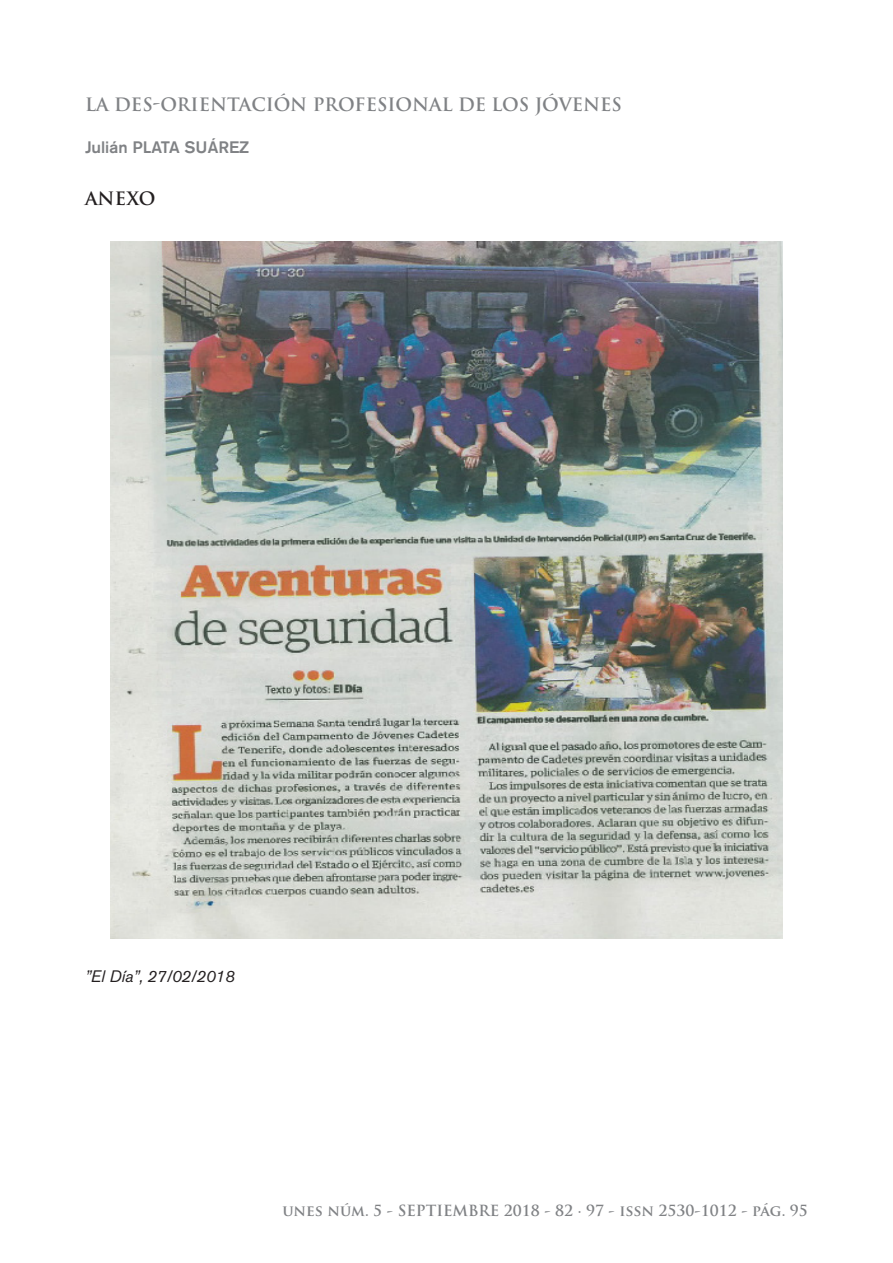
<style>
.page{position:relative;width:893px;height:1263px;background:#fff}
.page>*{position:absolute;margin:0;border:0;box-sizing:border-box;transform-origin:0 0}
.t1{font:700 18px "Trajan Pro";color:#808285}
.ladillo_1{font:700 18px "Trajan Pro";color:#231f20}
.pie{font:italic 16.5px "Akzidenz Grotesk BQ";color:#231f20}
.t2{font:500 16.5px "Akzidenz Grotesk BQ";color:#808285}
.Título_H1{font:700 15px "Trajan Pro";color:#808285}
</style>
<div class="page">
<img style="left:110px;top:242px;width:673px;height:696px">
<p class="t1" style="left:85px;top:93px;width:198px">LA DES-ORIENTACIÓN</p>
<p class="t1" style="left:313px;top:93px;width:311px">PROFESIONAL DE LOS JÓVENES</p>
<p class="t2" style="left:85px;top:137px;width:166px">Julián PLATA SUÁREZ</p>
<p class="ladillo_1" style="left:85px;top:187px;width:72px">ANEXO</p>
<p class="pie" style="left:85px;top:966px;width:151px">”El Día”, 27/02/2018</p>
<p class="Título_H1" style="left:282px;top:1201px;width:527px">unes núm. 5 - SEPTIEMBRE 2018 - 82 · 97 - issn 2530-1012 - pág. 95</p>
</div>
